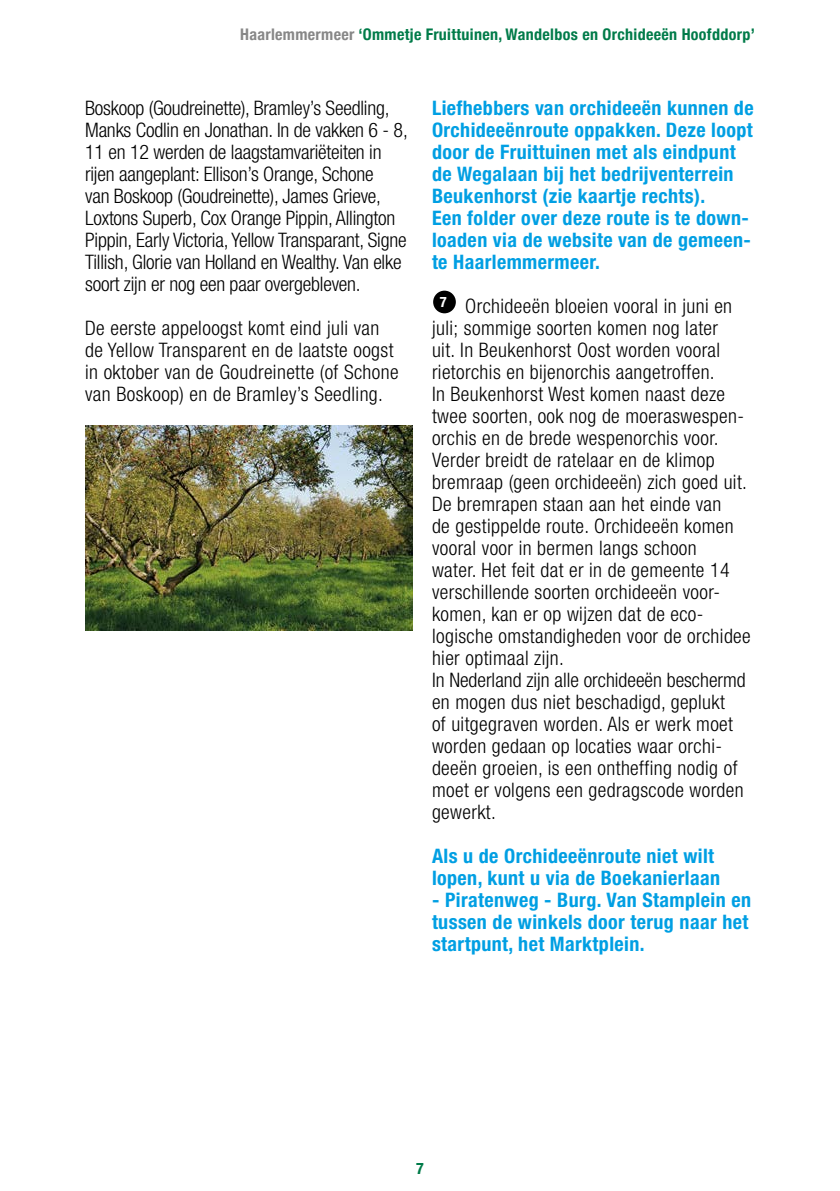
<style>
.page{position:relative;width:840px;height:1191px;background:#fff}
.page>*{position:absolute;margin:0;border:0;box-sizing:border-box;transform-origin:0 0}
.t1{font:300 condensed 20px/22px "Helvetica Neue LT";letter-spacing:.02em;color:#000}
.t2{font:700 condensed 20px/22px "Helvetica Neue LT";letter-spacing:.02em;color:#009fe3}
.t3{font:300 condensed 20px/22px "Helvetica Neue LT";letter-spacing:-.01em;color:#000}
.t4{font:700 condensed 16px "Helvetica Neue";letter-spacing:.02em;color:#007b49}
.t5{font:700 condensed 14.4px "Helvetica Neue";color:#fff}
.s1{color:#878787}
</style>
<div class="page">
<div style="left:433px;top:291px;width:22px;height:22px;background:#000;border-radius:50%"></div>
<img style="left:85px;top:425px;width:327px;height:205px">
<p class="t4" style="left:240px;top:21px;width:516px"><span class="s1">Haarlemmermeer</span> ‘Ommetje Fruittuinen, Wandelbos en Orchideeën Hoofddorp’</p>
<p class="t3" style="left:85px;top:97px;width:324px">Boskoop (Goudreinette), Bramley’s Seedling, Manks Codlin en Jonathan. In de vakken 6 - 8, 11 en 12 werden de laagstamvariëteiten in rijen aangeplant: Ellison’s Orange, Schone<br>van Boskoop (Goudreinette), James Grieve, Loxtons Superb, Cox Orange Pippin, Allington Pippin, Early Victoria, Yellow Transparant, Signe Tillish, Glorie van Holland en Wealthy. Van elke soort zijn er nog een paar overgebleven.</p>
<p class="t1" style="left:85px;top:317px;width:315px">De eerste appeloogst komt eind juli van de Yellow Transparent en de laatste oogst in oktober van de Goudreinette (of Schone van Boskoop) en de Bramley’s Seedling.</p>
<p class="t2" style="left:432px;top:96px;width:323px">Liefhebbers van orchideeën kunnen de Orchideeënroute oppakken. Deze loopt door de Fruittuinen met als eindpunt de Wegalaan bij het bedrijventerrein Beukenhorst (zie kaartje rechts).<br>Een folder over deze route is te down&shy;loaden via de website van de gemeen&shy;te Haarlemmermeer.</p>
<p class="t1" style="left:432px;top:295px;width:320px;text-indent:33px">Orchideeën bloeien vooral in juni en juli; sommige soorten komen nog later<br>uit. In Beukenhorst Oost worden vooral rietorchis en bijenorchis aangetroffen.<br>In Beukenhorst West komen naast deze twee soorten, ook nog de moeraswespen&shy;orchis en de brede wespenorchis voor.<br>Verder breidt de ratelaar en de klimop bremraap (geen orchideeën) zich goed uit.<br>De bremrapen staan aan het einde van<br>de gestippelde route. Orchideeën komen vooral voor in bermen langs schoon<br>water. Het feit dat er in de gemeente 14 verschillende soorten orchideeën voor&shy;komen, kan er op wijzen dat de eco&shy;logische omstandigheden voor de orchidee hier optimaal zijn.<br>In Nederland zijn alle orchideeën beschermd en mogen dus niet beschadigd, geplukt<br>of uitgegraven worden. Als er werk moet worden gedaan op locaties waar orchi&shy;deeën groeien, is een ontheffing nodig of moet er volgens een gedragscode worden gewerkt.</p>
<p class="t2" style="left:432px;top:844px;width:289px">Als u de Orchideeënroute niet wilt lopen, kunt u via de Boekanierlaan</p>
<p class="t2" style="left:432px;top:888px;width:320px">- Piratenweg - Burg. Van Stamplein en tussen de winkels door terug naar het startpunt, het Marktplein.</p>
<p class="t5" style="left:439px;top:293px;width:8px">7</p>
<p class="t4" style="left:416px;top:1154px;width:9px">7</p>
</div>
